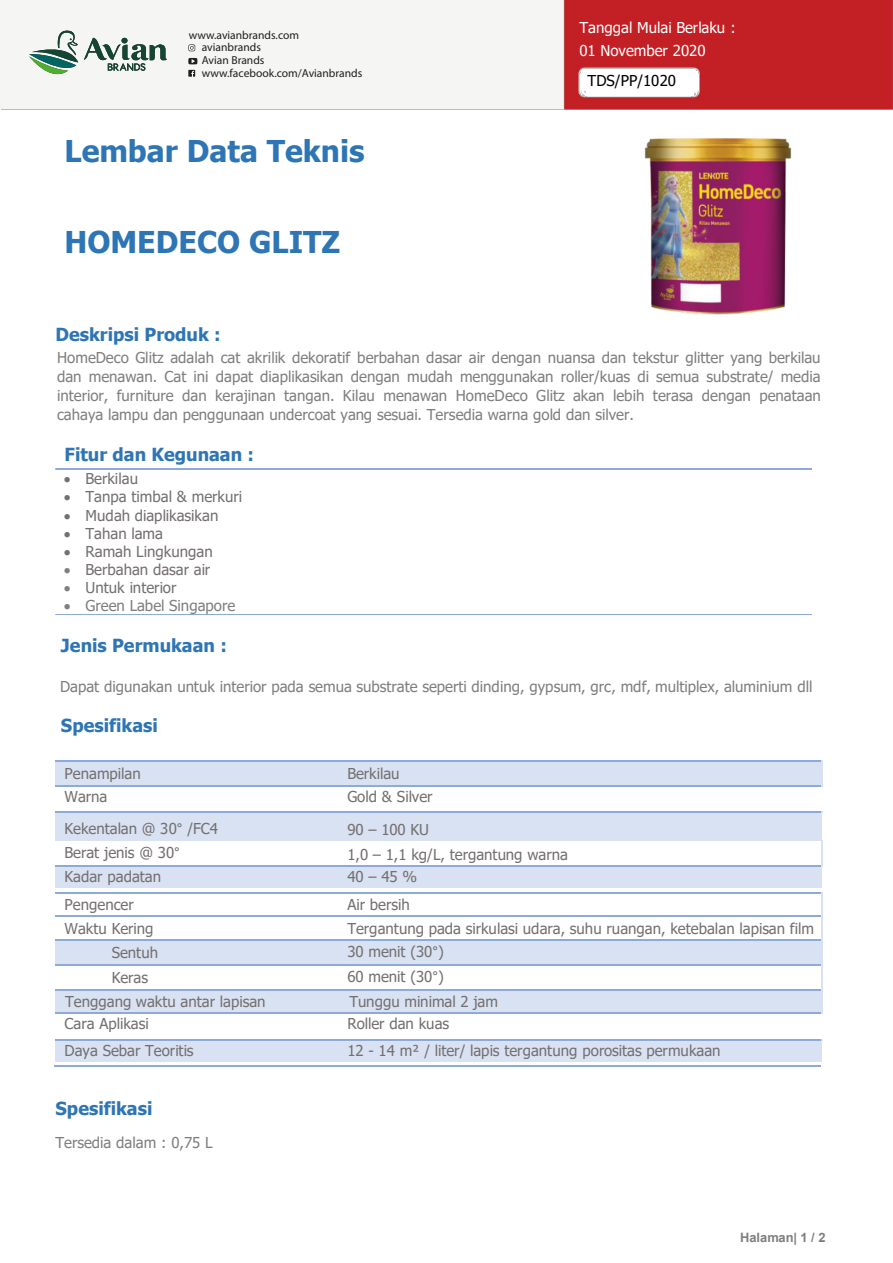
<style>
.page{position:relative;width:893px;height:1263px;background:#fff}
.page>*{position:absolute;margin:0;border:0;box-sizing:border-box;transform-origin:0 0}
.t1{font:700 30px "Tahoma";color:#2e75b5}
.t2{font:700 18px "Tahoma";color:#2e75b5}
.t3{font:15px/19px "Tahoma";color:#7f7f7f;text-align:justify}
.t4{font:15px "Tahoma";color:#757070}
.t5{font:15px/22.8px "Tahoma";letter-spacing:-.005em;color:#fff}
.t6{font:15px "Tahoma";color:#000}
.t7{font:700 12.9px "Arial";color:#7f7f7f}
.t8{font:11.55px/12px "Myriad Pro";color:#201e1e}
.s1{color:#7f7f7f}
.s2{font-family:"Ebrima"}
</style>
<div class="page">
<img style="left:562px;top:1px;width:330px;height:108px">
<div style="left:56px;top:762px;width:237px;height:23px;background:#d9e2f3"></div>
<div style="left:293px;top:762px;width:528px;height:23px;background:#d9e2f3"></div>
<hr style="left:56px;top:760px;width:237px;height:2px;background:#8eaadb">
<hr style="left:294px;top:760px;width:527px;height:2px;background:#8eaadb">
<hr style="left:56px;top:785px;width:237px;height:2px;background:#8eaadb">
<hr style="left:294px;top:785px;width:527px;height:2px;background:#8eaadb">
<svg style="left:821px;top:760px;width:1px;height:27px"></svg>
<div style="left:56px;top:813px;width:237px;height:27px;background:#d9e2f3"></div>
<div style="left:293px;top:813px;width:528px;height:27px;background:#d9e2f3"></div>
<hr style="left:56px;top:812px;width:237px;height:1px;background:#8eaadb">
<hr style="left:294px;top:812px;width:527px;height:1px;background:#8eaadb">
<div style="left:56px;top:867px;width:237px;height:21px;background:#d9e2f3"></div>
<div style="left:293px;top:867px;width:528px;height:21px;background:#d9e2f3"></div>
<hr style="left:56px;top:865px;width:237px;height:2px;background:#8eaadb">
<hr style="left:294px;top:865px;width:527px;height:2px;background:#8eaadb">
<svg style="left:821px;top:840px;width:1px;height:27px"></svg>
<hr style="left:56px;top:892px;width:237px;height:2px;background:#8eaadb">
<hr style="left:294px;top:892px;width:527px;height:2px;background:#8eaadb">
<hr style="left:56px;top:915px;width:237px;height:2px;background:#8eaadb">
<hr style="left:294px;top:915px;width:527px;height:2px;background:#8eaadb">
<div style="left:56px;top:941px;width:237px;height:23px;background:#d9e2f3"></div>
<div style="left:293px;top:941px;width:528px;height:23px;background:#d9e2f3"></div>
<hr style="left:56px;top:939px;width:237px;height:2px;background:#8eaadb">
<hr style="left:294px;top:939px;width:527px;height:2px;background:#8eaadb">
<hr style="left:56px;top:964px;width:237px;height:2px;background:#8eaadb">
<hr style="left:294px;top:964px;width:527px;height:2px;background:#8eaadb">
<div style="left:56px;top:991px;width:237px;height:22px;background:#d9e2f3"></div>
<div style="left:293px;top:991px;width:528px;height:22px;background:#d9e2f3"></div>
<hr style="left:56px;top:989px;width:237px;height:2px;background:#8eaadb">
<hr style="left:294px;top:989px;width:527px;height:2px;background:#8eaadb">
<hr style="left:56px;top:1013px;width:237px;height:1px;background:#8eaadb">
<hr style="left:294px;top:1013px;width:527px;height:1px;background:#8eaadb">
<svg style="left:821px;top:892px;width:1px;height:122px"></svg>
<div style="left:56px;top:1041px;width:237px;height:21px;background:#d9e2f3"></div>
<div style="left:293px;top:1041px;width:528px;height:21px;background:#d9e2f3"></div>
<hr style="left:56px;top:1039px;width:237px;height:2px;background:#8eaadb">
<hr style="left:294px;top:1039px;width:527px;height:2px;background:#8eaadb">
<hr style="left:55px;top:1066px;width:238px;height:1px;background:#8eaadb">
<hr style="left:293px;top:1066px;width:528px;height:1px;background:#8eaadb">
<img style="left:644px;top:138px;width:148px;height:177px">
<div style="left:0;top:0;width:562px;height:109px;background:#f5f6f4"></div>
<svg style="left:188px;top:70px;width:7px;height:7px"></svg>
<svg style="left:188px;top:58px;width:9px;height:6px"></svg>
<svg style="left:188px;top:44px;width:7px;height:7px"></svg>
<svg style="left:29px;top:30px;width:138px;height:45px"></svg>
<p class="t8" style="left:202px;top:29px;width:99px;text-indent:-13px">www.avianbrands.com avianbrands</p>
<p class="t8" style="left:202px;top:54px;width:64px">Avian Brands</p>
<p class="t8" style="left:202px;top:67px;width:162px">www.facebook.com/Avianbrands</p>
<h1 class="t1" style="left:65px;top:130px;width:301px">Lembar Data Teknis</h1>
<h1 class="t1" style="left:65px;top:221px;width:277px">HOMEDECO GLITZ</h1>
<p class="t5" style="left:579px;top:17px;width:158px">Tanggal Mulai Berlaku :<br>01 November 2020</p>
<p class="t6" style="left:587px;top:71px;width:90px">TDS/PP/1020</p>
<p class="t2" style="left:56px;top:321px;width:167px">Deskripsi Produk :</p>
<p class="t3" style="left:57px;top:349px;width:765px">HomeDeco Glitz adalah cat akrilik dekoratif berbahan dasar air dengan nuansa dan tekstur glitter yang berkilau dan menawan. Cat ini dapat diaplikasikan dengan mudah menggunakan roller/kuas di semua substrate/ media interior, furniture dan kerajinan tangan. Kilau menawan HomeDeco Glitz akan lebih terasa dengan penataan cahaya lampu dan penggunaan undercoat yang sesuai. Tersedia warna gold dan silver.</p>
<p class="t2" style="left:65px;top:442px;width:191px">Fitur dan Kegunaan :</p>
<p class="t4" style="left:64px;top:469px;width:76px">• Berkilau</p>
<p class="t4" style="left:64px;top:487px;width:180px">• Tanpa timbal &amp; merkuri</p>
<p class="t4" style="left:64px;top:505px;width:156px">• Mudah diaplikasikan</p>
<p class="t4" style="left:64px;top:523px;width:101px">• Tahan lama</p>
<p class="t4" style="left:64px;top:541px;width:150px">• Ramah Lingkungan</p>
<p class="t4" style="left:64px;top:559px;width:148px"><span class="s1">•</span> Berbahan dasar air</p>
<p class="t4" style="left:64px;top:577px;width:114px"><span class="s1">•</span> Untuk interior</p>
<p class="t3" style="left:64px;top:597px;width:173px">• Green Label Singapore</p>
<p class="t2" style="left:61px;top:633px;width:167px">Jenis Permukaan :</p>
<p class="t3" style="left:60px;top:678px;width:754px">Dapat digunakan untuk interior pada semua substrate seperti dinding, gypsum, grc, mdf, multiplex, aluminium dll</p>
<p class="t2" style="left:61px;top:712px;width:98px">Spesifikasi</p>
<p class="t4" style="left:65px;top:764px;width:78px">Penampilan</p>
<p class="t4" style="left:347px;top:764px;width:54px">Berkilau</p>
<p class="t4" style="left:65px;top:786px;width:44px">Warna</p>
<p class="t4" style="left:347px;top:786px;width:87px">Gold &amp; Silver</p>
<p class="t4" style="left:65px;top:818px;width:155px">Kekentalan @ 30<span class="s2">°</span> /FC4</p>
<p class="t4" style="left:347px;top:819px;width:83px">90 – 100 KU</p>
<p class="t4" style="left:65px;top:843px;width:117px">Berat jenis @ 30<span class="s2">°</span></p>
<p class="t4" style="left:347px;top:844px;width:222px">1,0 – 1,1 kg/L, tergantung warna</p>
<p class="t4" style="left:65px;top:866px;width:98px">Kadar padatan</p>
<p class="t4" style="left:347px;top:866px;width:71px">40–45%</p>
<p class="t4" style="left:65px;top:894px;width:71px">Pengencer</p>
<p class="t4" style="left:347px;top:894px;width:64px">Air bersih</p>
<p class="t4" style="left:65px;top:918px;width:90px">Waktu Kering</p>
<p class="t4" style="left:347px;top:918px;width:468px">Tergantung pada sirkulasi udara, suhu ruangan, ketebalan lapisan film</p>
<p class="t4" style="left:112px;top:943px;width:48px">Sentuh</p>
<p class="t4" style="left:347px;top:942px;width:98px">30 menit (30<span class="s2">°</span>)</p>
<p class="t4" style="left:112px;top:968px;width:38px">Keras</p>
<p class="t4" style="left:347px;top:967px;width:98px">60 menit (30<span class="s2">°</span>)</p>
<p class="t4" style="left:65px;top:992px;width:202px">Tenggang waktu antar lapisan</p>
<p class="t4" style="left:349px;top:992px;width:150px">Tunggu minimal 2 jam</p>
<p class="t4" style="left:65px;top:1014px;width:86px">Cara Aplikasi</p>
<p class="t4" style="left:347px;top:1014px;width:103px">Roller dan kuas</p>
<p class="t4" style="left:65px;top:1040px;width:131px">Daya Sebar Teoritis</p>
<p class="t4" style="left:347px;top:1040px;width:374px">12 - 14 m² / liter/ lapis tergantung porositas permukaan</p>
<p class="t2" style="left:56px;top:1096px;width:98px">Spesifikasi</p>
<p class="t3" style="left:56px;top:1134px;width:158px">Tersedia dalam : 0,75 L</p>
<p class="t7" style="left:740px;top:1228px;width:87px">Halaman| 1 / 2</p>
</div>
